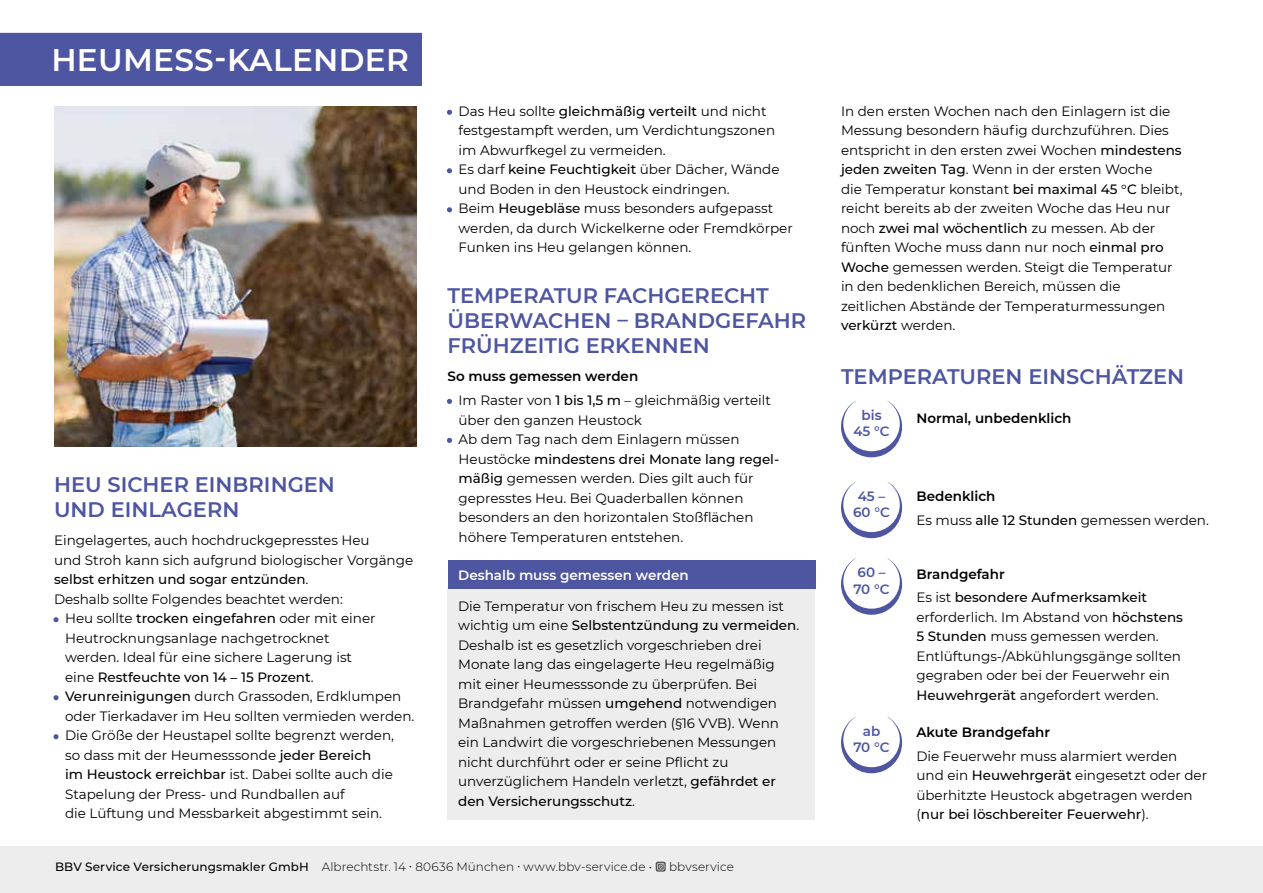
<style>
.page{position:relative;width:1263px;height:893px;background:#fff}
.page>*{position:absolute;margin:0;border:0;box-sizing:border-box;transform-origin:0 0}
.t1{font:600 31.2px "Montserrat";letter-spacing:.01em;color:#fff}
.t2{font:600 21px/25.2px "Montserrat";color:#4e55a1}
.t3{font:13.5px/19.5px "Montserrat";color:#000}
.t4{font:600 13.5px "Montserrat";color:#000}
.t5{font:500 13.5px/23.7px "Montserrat";color:#000}
.t6{font:600 13.5px/16.5px "Montserrat";color:#4e55a1;text-align:center}
.t7{font:600 13.5px "Montserrat";color:#fff}
.t8{font:300 12px "Montserrat";letter-spacing:.005em;color:#000}
.s1{font-weight:500}
.s2{color:#4e55a1}
.s3{font-weight:600}
.s4{font-weight:400}
</style>
<div class="page">
<div style="left:447px;top:587px;width:368px;height:232px;background:#ededed"></div>
<div style="left:448px;top:560px;width:367px;height:28px;background:#4e55a1"></div>
<img style="left:54px;top:107px;width:363px;height:339px">
<svg style="left:841px;top:401px;width:61px;height:56px"></svg>
<svg style="left:841px;top:482px;width:61px;height:56px"></svg>
<svg style="left:841px;top:558px;width:61px;height:57px"></svg>
<svg style="left:841px;top:717px;width:61px;height:56px"></svg>
<div style="left:0;top:33px;width:422px;height:53px;background:#4e55a1"></div>
<div style="left:0;top:846px;width:1263px;height:47px;background:#ededed"></div>
<svg style="left:656px;top:862px;width:10px;height:10px"></svg>
<h1 class="t1" style="left:51px;top:37px;width:359px">HEUMESS-KALENDER</h1>
<h2 class="t2" style="left:54px;top:471px;width:282px">HEU SICHER EINBRINGEN<br>UND EINLAGERN</h2>
<p class="t3" style="left:54px;top:530px;width:361px">Eingelagertes, auch hochdruckgepresstes Heu<br>und Stroh kann sich aufgrund biologischer Vorgänge <span class="s1">selbst erhitzen und sogar entzünden</span>.<br>Deshalb sollte Folgendes beachtet werden:</p>
<p class="t3" style="left:65px;top:608px;width:312px;text-indent:-11px"><span class="s2">•</span> Heu sollte <span class="s1">trocken eingefahren</span> oder mit einer Heutrocknungsanlage nachgetrocknet werden. Ideal für eine sichere Lagerung ist eine <span class="s1">Restfeuchte von 14 – 15 Prozent</span>.</p>
<p class="t3" style="left:65px;top:686px;width:351px;text-indent:-11px"><span class="s2">•</span> <span class="s1">Verunreinigungen</span> durch Grassoden, Erdklumpen oder Tierkadaver im Heu sollten vermieden werden.</p>
<p class="t3" style="left:65px;top:725px;width:330px;text-indent:-11px"><span class="s2">•</span> Die Größe der Heustapel sollte begrenzt werden, so dass mit der Heumesssonde <span class="s1">jeder Bereich<br>im Heustock erreichbar</span> ist. Dabei sollte auch die Stapelung der Press- und Rundballen auf<br>die Lüftung und Messbarkeit abgestimmt sein.</p>
<p class="t3" style="left:459px;top:101px;width:318px;text-indent:-11px"><span class="s2">•</span> Das Heu sollte <span class="s1">gleichmäßig verteilt</span> und nicht festgestampft werden, um Verdichtungszonen im Abwurfkegel zu vermeiden.</p>
<p class="t3" style="left:459px;top:159px;width:322px;text-indent:-11px"><span class="s2">•</span> Es darf <span class="s1">keine Feuchtigkeit</span> über Dächer, Wände und Boden in den Heustock eindringen.</p>
<p class="t3" style="left:459px;top:198px;width:336px;text-indent:-11px"><span class="s2">•</span> Beim <span class="s1">Heugebläse</span> muss besonders aufgepasst werden, da durch Wickelkerne oder Fremdkörper<br>Funken ins Heu gelangen können.</p>
<h2 class="t2" style="left:447px;top:282px;width:360px">TEMPERATUR FACHGERECHT<br>ÜBERWACHEN – BRANDGEFAHR<br>FRÜHZEITIG ERKENNEN</h2>
<p class="t4" style="left:447px;top:367px;width:192px">So muss gemessen werden</p>
<p class="t3" style="left:459px;top:390px;width:314px;text-indent:-11px"><span class="s2">•</span> Im Raster von <span class="s1">1 bis 1,5 m</span> – gleichmäßig verteilt über den ganzen Heustock</p>
<p class="t3" style="left:459px;top:429px;width:322px;text-indent:-11px"><span class="s2">•</span> Ab dem Tag nach dem Einlagern müssen Heustöcke <span class="s1">mindestens drei Monate lang regel&shy;mäßig</span> gemessen werden. Dies gilt auch für gepresstes Heu. Bei Quaderballen können -besonders an den horizontalen Stoßflächen höhere Temperaturen entstehen.</p>
<p class="t7" style="left:458px;top:565px;width:232px">Deshalb muss gemessen werden</p>
<p class="t3" style="left:458px;top:596px;width:343px">Die Temperatur von frischem Heu zu messen ist wichtig um eine <span class="s1">Selbstentzündung zu vermeiden</span>.<br>Deshalb ist es gesetzlich vorgeschrieben drei Monate lang das eingelagerte Heu regelmäßig mit einer Heumesssonde zu überprüfen. Bei Brandgefahr müssen <span class="s1">umgehend</span> notwendigen Maßnahmen getroffen werden (§16 VVB). Wenn ein Landwirt die vorgeschriebenen Messungen nicht durchführt oder er seine Pflicht zu unverzüglichem Handeln verletzt, <span class="s1">gefährdet er den Versicherungsschutz</span>.</p>
<p class="t8" style="left:55px;top:858px;width:598px"><span class="s1">BBV Service Versicherungsmakler GmbH</span> Albrechtstr. 14 • 80636 München • www.bbv-service.de •</p>
<p class="t8" style="left:669px;top:858px;width:66px">bbvservice</p>
<p class="t3" style="left:841px;top:101px;width:343px">In den ersten Wochen nach den Einlagern ist die Messung besondern häufig durchzuführen. Dies entspricht in den ersten zwei Wochen <span class="s1">mindestens jeden zweiten Tag</span>. Wenn in der ersten Woche<br>die Temperatur konstant <span class="s1">bei maximal 45 °C</span> bleibt, reicht bereits ab der zweiten Woche das Heu nur noch <span class="s1">zwei mal wöchentlich</span> zu messen. Ab der fünften Woche muss dann nur noch <span class="s1">einmal pro Woche</span> gemessen werden. Steigt die Temperatur in den bedenklichen Bereich, müssen die zeitlichen Abstände der Temperaturmessungen <span class="s1">verkürzt</span> werden.</p>
<h2 class="t2" style="left:841px;top:363px;width:345px">TEMPERATUREN EINSCHÄTZEN</h2>
<p class="t6" style="left:853px;top:406px;width:38px">bis<br>45 °C</p>
<p class="t4" style="left:916px;top:409px;width:157px">Normal, unbedenklich</p>
<p class="t6" style="left:853px;top:487px;width:38px">45 –<br>60 °C</p>
<p class="t3" style="left:916px;top:484px;width:294px;line-height:23.7px"><span class="s3">Bedenklich<br></span>Es muss <span class="s1">alle 12 Stunden</span> gemessen werden.</p>
<p class="t6" style="left:853px;top:564px;width:38px">60 –<br>70 °C</p>
<p class="t6" style="left:853px;top:722px;width:38px">ab<br>70 °C</p>
<p class="t5" style="left:916px;top:561px;width:232px"><span class="s3">Brandgefahr<br></span><span class="s4">Es ist</span> besondere Aufmerksamkeit</p>
<p class="t3" style="left:916px;top:607px;width:268px">erforderlich. Im Abstand von <span class="s1">höchstens 5 Stunden</span> muss gemessen werden.<br>Entlüftungs-/Abkühlungsgänge sollten gegraben oder bei der Feuerwehr ein <span class="s1">Heuwehrgerät</span> angefordert werden.</p>
<p class="t4" style="left:916px;top:723px;width:135px">Akute Brandgefahr</p>
<p class="t3" style="left:916px;top:746px;width:292px">Die Feuerwehr muss alarmiert werden und ein <span class="s1">Heuwehrgerät</span> eingesetzt oder der überhitzte Heustock abgetragen werden (<span class="s1">nur bei löschbereiter Feuerwehr</span>).</p>
</div>
